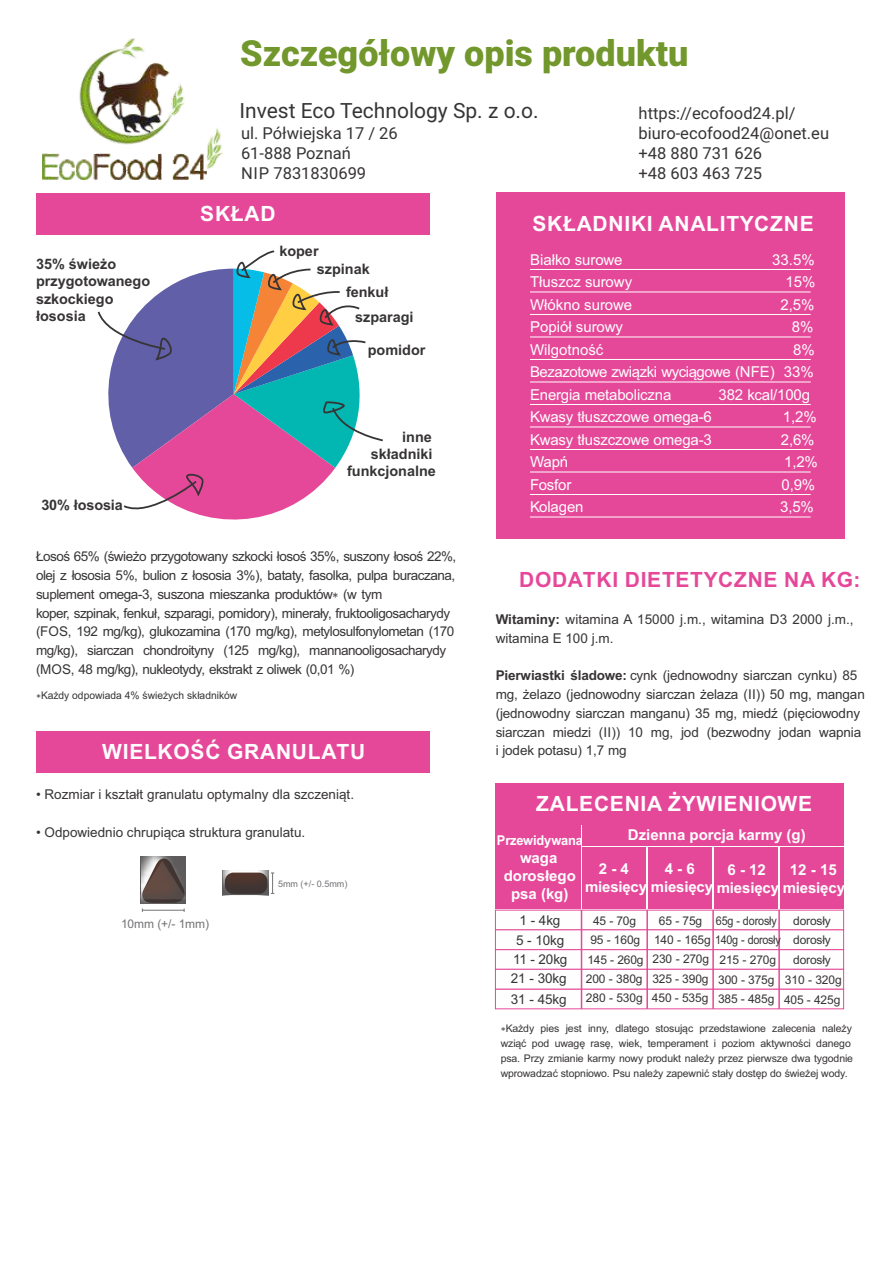
<style>
.page{position:relative;width:893px;height:1263px;background:#fff}
.page>*{position:absolute;margin:0;border:0;box-sizing:border-box;transform-origin:0 0}
.t1{font:900 36px "Roboto";color:#72972c}
.t2{font:700 21px "Arial";letter-spacing:.035em;color:#fefefe}
.t3{font:21px "Roboto";color:#373435}
.t4{font:700 21px "Arial";letter-spacing:.035em;color:#e64899}
.t5{font:16.5px/19.8px "Roboto";color:#373435}
.t6{font:15px/22.5px "Arial";letter-spacing:-.01em;color:#fefefe;text-align:justify}
.t7{font:700 15px/18px "Arial";letter-spacing:-.005em;color:#fefefe;text-align:center}
.t8{font:700 14.4px/17.2px "Arial";color:#373435}
.t9{font:13.5px/18.8px "Arial";letter-spacing:-.035em;color:#373435}
.t10{font:13.5px/18.8px "Arial";letter-spacing:-.01em;color:#373435}
.t11{font:13.5px/18.8px "Arial";color:#373435}
.t12{font:700 13.5px "Arial";letter-spacing:-.01em;color:#fefefe;scale:.95 1}
.t13{font:12px/19.4px "Arial";letter-spacing:-.01em;color:#373435}
.t14{font:12px "Arial";letter-spacing:-.01em;color:#727376}
.t15{font:12px "Arial";letter-spacing:-.01em;color:#373435;scale:.9 1}
.t16{font:10.5px/15px "Arial";letter-spacing:-.01em;color:#373435}
.t17{font:9px "Arial";color:#727376}
.s1{font-family:"Cambria"}
.s2{font-weight:700}
</style>
<div class="page">
<div style="left:496px;top:192px;width:349px;height:347px;background:#e64899"></div>
<svg style="left:140px;top:856px;width:46px;height:56px"></svg>
<svg style="left:271px;top:872px;width:3px;height:22px"></svg>
<svg style="left:223px;top:870px;width:46px;height:25px"></svg>
<div style="left:36px;top:731px;width:393px;height:42px;background:#e64899"></div>
<div style="left:36px;top:194px;width:393px;height:41px;background:#e64899"></div>
<svg style="left:97px;top:250px;width:286px;height:270px"></svg>
<hr style="left:530px;top:269px;width:281px;height:1px;background:#fefefe">
<hr style="left:530px;top:292px;width:281px;height:1px;background:#fefefe">
<hr style="left:530px;top:314px;width:281px;height:1px;background:#fefefe">
<hr style="left:530px;top:337px;width:281px;height:1px;background:#fefefe">
<hr style="left:530px;top:359px;width:281px;height:1px;background:#fefefe">
<hr style="left:530px;top:382px;width:281px;height:1px;background:#fefefe">
<hr style="left:530px;top:404px;width:281px;height:1px;background:#fefefe">
<hr style="left:530px;top:427px;width:281px;height:1px;background:#fefefe">
<hr style="left:530px;top:449px;width:281px;height:1px;background:#fefefe">
<hr style="left:530px;top:472px;width:281px;height:1px;background:#fefefe">
<hr style="left:530px;top:494px;width:281px;height:1px;background:#fefefe">
<hr style="left:530px;top:517px;width:281px;height:1px;background:#fefefe">
<div style="left:495px;top:989px;width:349px;height:20px;background:#fefefe;border:1px solid #e64899"></div>
<div style="left:495px;top:929px;width:349px;height:21px;background:#fefefe;border:1px solid #e64899"></div>
<div style="left:495px;top:969px;width:349px;height:20px;background:#fefefe;border:1px solid #e64899"></div>
<hr style="left:646px;top:910px;width:2px;height:99px;background:#e64899">
<hr style="left:581px;top:910px;width:1px;height:99px;background:#e64899">
<hr style="left:712px;top:910px;width:2px;height:99px;background:#e64899">
<hr style="left:778px;top:910px;width:2px;height:99px;background:#e64899">
<div style="left:582px;top:847px;width:64px;height:61px;background:#e64899"></div>
<div style="left:495px;top:826px;width:86px;height:83px;background:#e64899"></div>
<div style="left:495px;top:783px;width:349px;height:41px;background:#e64899"></div>
<div style="left:648px;top:847px;width:64px;height:61px;background:#e64899"></div>
<div style="left:714px;top:847px;width:64px;height:62px;background:#e64899"></div>
<div style="left:582px;top:826px;width:262px;height:20px;background:#e64899"></div>
<div style="left:780px;top:847px;width:64px;height:61px;background:#e64899"></div>
<img style="left:43px;top:38px;width:180px;height:141px">
<h1 class="t1" style="left:240px;top:39px;width:450px">Szczegółowy opis produktu</h1>
<h2 class="t3" style="left:239px;top:103px;width:301px">Invest Eco Technology Sp. z o.o.</h2>
<p class="t5" style="left:241px;top:125px;width:158px">ul. Półwiejska 17 / 26<br>61-888 Poznań<br>NIP 7831830699</p>
<p class="t5" style="left:639px;top:105px;width:192px">https://ecofood24.pl/ biuro-ecofood24@onet.eu +48 880 731 626<br>+48 603 463 725</p>
<p class="t8" style="left:36px;top:257px;width:116px">35% świeżo przygotowanego szkockiego łososia</p>
<p class="t8" style="left:41px;top:498px;width:83px">30% łososia</p>
<h2 class="t2" style="left:200px;top:206px;width:77px">SKŁAD</h2>
<p class="t8" style="left:280px;top:244px;width:41px">koper</p>
<p class="t8" style="left:317px;top:262px;width:54px">szpinak</p>
<p class="t8" style="left:346px;top:284px;width:44px">fenkuł</p>
<p class="t8" style="left:355px;top:309px;width:60px">szparagi</p>
<p class="t8" style="left:368px;top:343px;width:59px">pomidor</p>
<p class="t8" style="left:347px;top:429px;width:90px;text-align:right">inne składniki funkcjonalne</p>
<p class="t9" style="left:36px;top:548px;width:422px">Łosoś 65% (świeżo przygotowany szkocki łosoś 35%, suszony łosoś 22%, olej z łososia 5%, bulion z łososia 3%), bataty, fasolka, pulpa buraczana, suplement omega-3, suszona mieszanka produktów<span class="s1">∗</span> (w tym<br>koper, szpinak, fenkuł, szparagi, pomidory), minerały, fruktooligosacharydy (FOS, 192 mg/kg), glukozamina (170 mg/kg), metylosulfonylometan (170 mg/kg), siarczan chondroityny (125 mg/kg), mannanooligosacharydy (MOS, 48 mg/kg), nukleotydy, ekstrakt z oliwek (0,01 %)</p>
<p class="t16" style="left:36px;top:689px;width:203px"><span class="s1">∗</span>Każdy odpowiada 4% świeżych składników</p>
<h2 class="t2" style="left:102px;top:743px;width:265px">WIELKOŚĆ GRANULATU</h2>
<p class="t11" style="left:36px;top:786px;width:320px">• Rozmiar i kształt granulatu optymalny dla szczeniąt.</p>
<p class="t11" style="left:36px;top:824px;width:271px">• Odpowiednio chrupiąca struktura granulatu.</p>
<p class="t14" style="left:121px;top:919px;width:89px">10mm (+/- 1mm)</p>
<p class="t17" style="left:278px;top:880px;width:71px">5mm (+/- 0.5mm)</p>
<h2 class="t2" style="left:532px;top:216px;width:283px">SKŁADNIKI ANALITYCZNE</h2>
<p class="t6" style="left:530px;top:250px;width:94px">Białko surowe</p>
<p class="t6" style="left:772px;top:250px;width:44px">33.5%</p>
<p class="t6" style="left:530px;top:272px;width:104px">Tłuszcz surowy</p>
<p class="t6" style="left:786px;top:272px;width:32px">15%</p>
<p class="t6" style="left:530px;top:295px;width:104px">Włókno surowe</p>
<p class="t6" style="left:780px;top:295px;width:36px">2,5%</p>
<p class="t6" style="left:530px;top:317px;width:95px">Popiół surowy</p>
<p class="t6" style="left:792px;top:317px;width:23px">8%</p>
<p class="t6" style="left:530px;top:340px;width:75px">Wilgotność</p>
<p class="t6" style="left:530px;top:340px;width:286px;text-indent:263px">8% Bezazotowe związki wyciągowe (NFE) 33% Energia metaboliczna</p>
<p class="t6" style="left:718px;top:385px;width:93px">382 kcal/100g</p>
<p class="t6" style="left:530px;top:407px;width:183px">Kwasy tłuszczowe omega-6</p>
<p class="t6" style="left:783px;top:407px;width:35px">1,2%</p>
<p class="t6" style="left:530px;top:430px;width:183px">Kwasy tłuszczowe omega-3</p>
<p class="t6" style="left:781px;top:430px;width:35px">2,6%</p>
<p class="t6" style="left:530px;top:452px;width:40px">Wapń</p>
<p class="t6" style="left:784px;top:452px;width:35px">1,2%</p>
<p class="t6" style="left:530px;top:475px;width:43px">Fosfor</p>
<p class="t6" style="left:782px;top:475px;width:35px">0,9%</p>
<p class="t6" style="left:530px;top:497px;width:55px">Kolagen</p>
<p class="t6" style="left:780px;top:497px;width:35px">3,5%</p>
<h2 class="t4" style="left:519px;top:572px;width:343px">DODATKI DIETETYCZNE NA KG:</h2>
<p class="t11" style="left:496px;top:611px;width:359px"><span class="s2">Witaminy:</span> witamina A 15000 j.m., witamina D3 2000 j.m., witamina E 100 j.m.</p>
<p class="t10" style="left:496px;top:667px;width:371px"><span class="s2">Pierwiastki śladowe:</span> cynk (jednowodny siarczan cynku) 85 mg, żelazo (jednowodny siarczan żelaza (II)) 50 mg, mangan (jednowodny siarczan manganu) 35 mg, miedź (pięciowodny siarczan miedzi (II)) 10 mg, jod (bezwodny jodan wapnia i jodek potasu) 1,7 mg</p>
<h2 class="t2" style="left:536px;top:796px;width:277px">ZALECENIA ŻYWIENIOWE</h2>
<p class="t7" style="left:628px;top:827px;width:179px">Dzienna porcja karmy (g)</p>
<p class="t7" style="left:585px;top:861px;width:261px;text-align:left;text-indent:14px">2 - 4<br>miesięcy miesięcy miesięcy miesięcy</p>
<p class="t7" style="left:696px;top:829px;width:130px">G ams per day (g)</p>
<p class="t12" style="left:497px;top:835px;width:92px">Przewidywana</p>
<p class="t7" style="left:504px;top:850px;width:74px">waga dorosłego psa (kg)</p>
<p class="t7" style="left:665px;top:861px;width:32px">4 - 6</p>
<p class="t7" style="left:727px;top:862px;width:40px">6 - 12</p>
<p class="t7" style="left:790px;top:862px;width:48px">12 - 15</p>
<p class="t10" style="left:511px;top:912px;width:58px;line-height:19.6px;text-align:center">1 - 4kg<br>5 - 10kg<br>11 - 20kg<br>21 - 30kg<br>31 - 45kg</p>
<p class="t13" style="left:586px;top:912px;width:59px;text-align:center">45 - 70g<br>95 - 160g<br>145 - 260g<br>200 - 380g<br>280 - 530g</p>
<p class="t13" style="left:652px;top:912px;width:130px;text-indent:6px">65 - 75g<br>140 - 165g 140g - dorosły<br>230 - 270g</p>
<p class="t15" style="left:716px;top:916px;width:70px">65g - dorosły</p>
<p class="t13" style="left:718px;top:951px;width:124px;line-height:19.8px">215 - 270g<br>300 - 375g<br>385 - 485g 405 - 425g</p>
<p class="t13" style="left:793px;top:912px;width:39px;text-align:justify">dorosły dorosły dorosły</p>
<p class="t13" style="left:652px;top:970px;width:58px">325 - 390g<br>450 - 535g</p>
<p class="t13" style="left:785px;top:971px;width:58px">310 - 320g</p>
<p class="t16" style="left:501px;top:1021px;width:354px"><span class="s1">∗</span>Każdy pies jest inny, dlatego stosując przedstawione zalecenia należy wziąć pod uwagę rasę, wiek, temperament i poziom aktywności danego psa. Przy zmianie karmy nowy produkt należy przez pierwsze dwa tygodnie wprowadzać stopniowo. Psu należy zapewnić stały dostęp do świeżej wody.</p>
</div>
